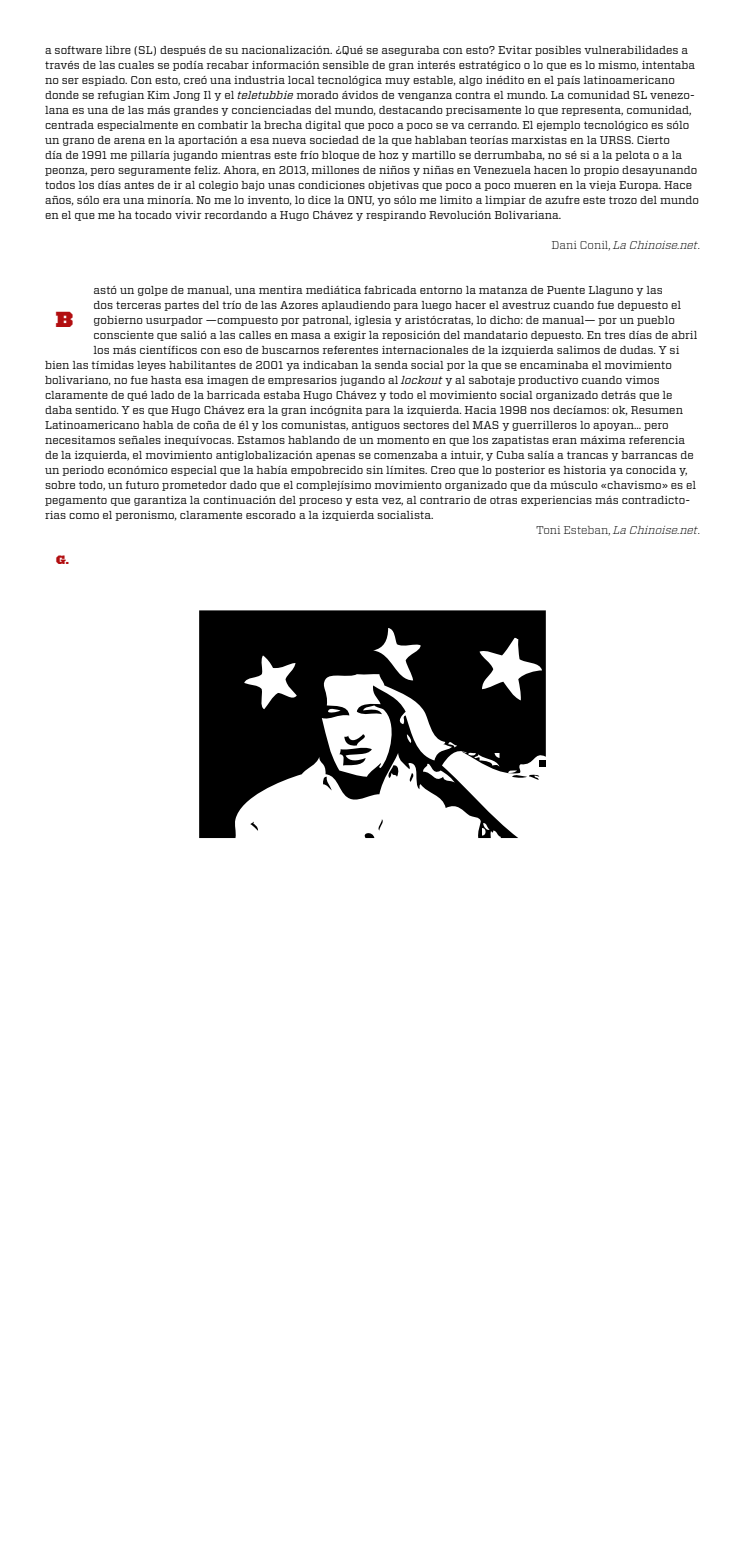
<style>
.page{position:relative;width:745px;height:1560px;background:#fff}
.page>*{position:absolute;margin:0;border:0;box-sizing:border-box;transform-origin:0 0}
.Primer_párrafo_2{font:20.12px "Acropolis HTF Black";color:#b20e10}
.Primer_párrafo_2-2{font:11.25px/15px "Vitesse";color:#000}
.Firma_cita_artículo{font:italic 300 11.25px "Vitesse";color:#000}
.t1{font:11.25px "Acropolis HTF Black";color:#b20e10}
.s1{font-style:italic}
.s2{font-style:normal}
</style>
<div class="page">
<svg style="left:199px;top:610px;width:346px;height:228px;fill:#000"></svg>
<svg style="left:511px;top:773px;width:30px;height:9px"></svg>
<svg style="left:323px;top:776px;width:8px;height:14px"></svg>
<svg style="left:250px;top:821px;width:10px;height:12px"></svg>
<svg style="left:361px;top:819px;width:23px;height:19px"></svg>
<p class="Primer_párrafo_2-2" style="left:45px;top:42px;width:655px">a software libre (SL) después de su nacionalización. ¿Qué se aseguraba con esto? Evitar posibles vulnerabilidades a través de las cuales se podía recabar información sensible de gran interés estratégico o lo que es lo mismo, intentaba no ser espiado. Con esto, creó una industria local tecnológica muy estable, algo inédito en el país latinoamericano donde se refugian Kim Jong Il y el <span class="s1">teletubbie</span> morado ávidos de venganza contra el mundo. La comunidad SL venezo&shy;lana es una de las más grandes y concienciadas del mundo, destacando precisamente lo que representa, comunidad, centrada especialmente en combatir la brecha digital que poco a poco se va cerrando. El ejemplo tecnológico es sólo un grano de arena en la aportación a esa nueva sociedad de la que hablaban teorías marxistas en la URSS. Cierto<br>día de 1991 me pillaría jugando mientras este frío bloque de hoz y martillo se derrumbaba, no sé si a la pelota o a la peonza, pero seguramente feliz. Ahora, en 2013, millones de niños y niñas en Venezuela hacen lo propio desayunando todos los días antes de ir al colegio bajo unas condiciones objetivas que poco a poco mueren en la vieja Europa. Hace años, sólo era una minoría. No me lo invento, lo dice la ONU, yo sólo me limito a limpiar de azufre este trozo del mundo en el que me ha tocado vivir recordando a Hugo Chávez y respirando Revolución Bolivariana.</p>
<p class="Firma_cita_artículo" style="left:551px;top:237px;width:150px"><span class="s2">Dani Conil,</span> La Chinoise.net<span class="s2">.</span></p>
<p class="Primer_párrafo_2-2" style="left:94px;top:282px;width:570px">astó un golpe de manual, una mentira mediática fabricada entorno la matanza de Puente Llaguno y las</p>
<p class="Primer_párrafo_2-2" style="left:94px;top:297px;width:588px">dos terceras partes del trío de las Azores aplaudiendo para luego hacer el avestruz cuando fue depuesto el</p>
<p class="Primer_párrafo_2-2" style="left:94px;top:312px;width:582px">gobierno usurpador —compuesto por patronal, iglesia y aristócratas, lo dicho: de manual— por un pueblo</p>
<p class="Primer_párrafo_2-2" style="left:94px;top:327px;width:605px">consciente que salió a las calles en masa a exigir la reposición del mandatario depuesto. En tres días de abril</p>
<p class="Primer_párrafo_2-2" style="left:94px;top:342px;width:587px">los más científicos con eso de buscarnos referentes internacionales de la izquierda salimos de dudas. Y si</p>
<p class="Primer_párrafo_2-2" style="left:45px;top:357px;width:628px">bien las tímidas leyes habilitantes de 2001 ya indicaban la senda social por la que se encaminaba el movimiento</p>
<p class="Primer_párrafo_2-2" style="left:45px;top:372px;width:615px">bolivariano, no fue hasta esa imagen de empresarios jugando al <span class="s1">lockout</span> y al sabotaje productivo cuando vimos</p>
<p class="Primer_párrafo_2-2" style="left:45px;top:387px;width:628px">claramente de qué lado de la barricada estaba Hugo Chávez y todo el movimiento social organizado detrás que le</p>
<p class="Primer_párrafo_2-2" style="left:45px;top:402px;width:639px">daba sentido. Y es que Hugo Chávez era la gran incógnita para la izquierda. Hacia 1998 nos decíamos: ok, Resumen</p>
<p class="Primer_párrafo_2-2" style="left:45px;top:417px;width:624px">Latinoamericano habla de coña de él y los comunistas, antiguos sectores del MAS y guerrilleros lo apoyan… pero</p>
<p class="Primer_párrafo_2-2" style="left:45px;top:432px;width:641px">necesitamos señales inequívocas. Estamos hablando de un momento en que los zapatistas eran máxima referencia</p>
<p class="Primer_párrafo_2-2" style="left:45px;top:447px;width:650px">de la izquierda, el movimiento antiglobalización apenas se comenzaba a intuir, y Cuba salía a trancas y barrancas de</p>
<p class="Primer_párrafo_2-2" style="left:45px;top:462px;width:643px">un periodo económico especial que la había empobrecido sin límites. Creo que lo posterior es historia ya conocida y,</p>
<p class="Primer_párrafo_2-2" style="left:45px;top:477px;width:652px">sobre todo, un futuro prometedor dado que el complejísimo movimiento organizado que da músculo «chavismo» es el</p>
<p class="Primer_párrafo_2-2" style="left:45px;top:492px;width:646px">pegamento que garantiza la continuación del proceso y esta vez, al contrario de otras experiencias más contradicto-</p>
<p class="Primer_párrafo_2-2" style="left:45px;top:507px;width:389px">rias como el peronismo, claramente escorado a la izquierda socialista.</p>
<p class="Firma_cita_artículo" style="left:536px;top:522px;width:165px"><span class="s2">Toni Esteban,</span> La Chinoise.net<span class="s2">.</span></p>
<p class="t1" style="left:56px;top:553px;width:14px">G.</p>
<p class="Primer_párrafo_2" style="left:56px;top:306px;width:19px">B</p>
</div>
